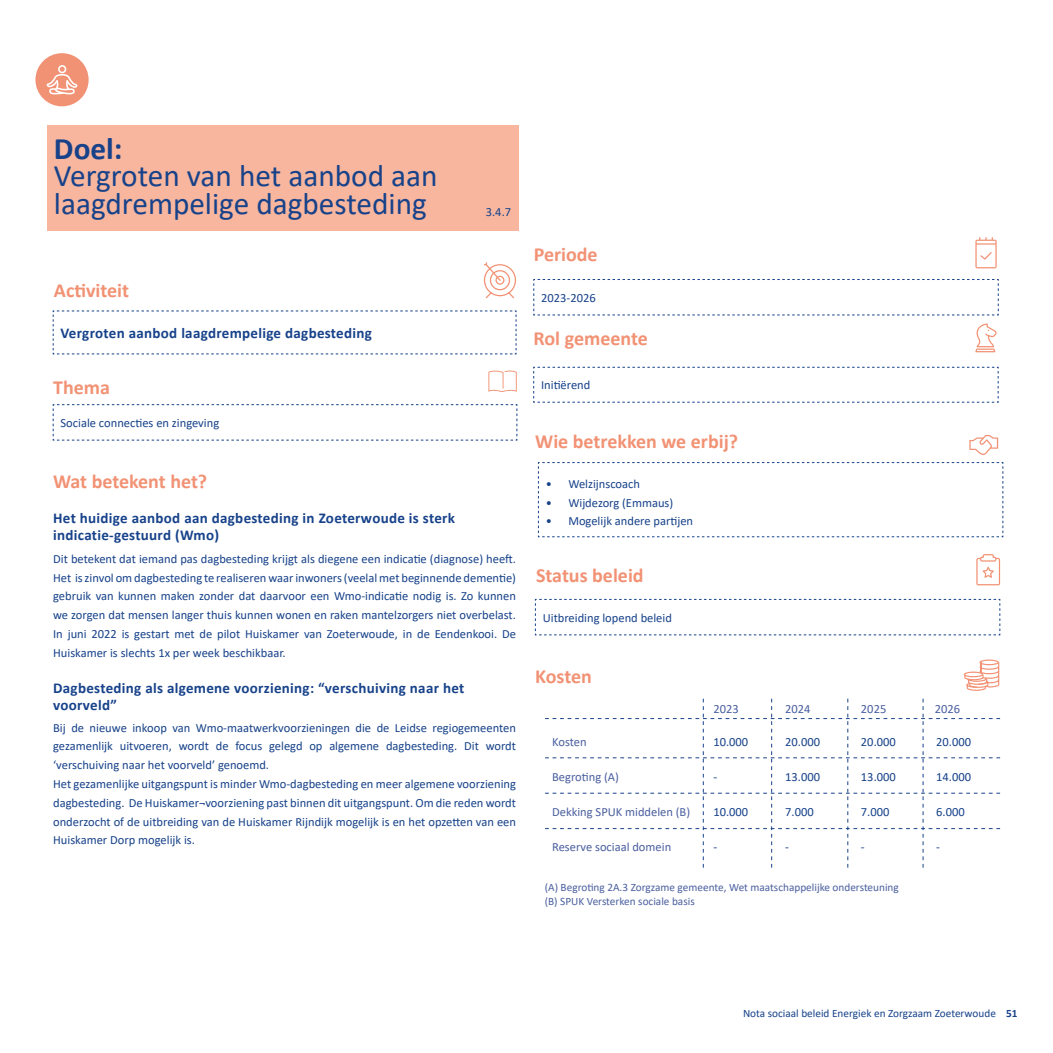
<style>
.page{position:relative;width:1053px;height:1053px;background:#fff}
.page>*{position:absolute;margin:0;border:0;box-sizing:border-box;transform-origin:0 0}
.t1{font:31.25px/27.5px "Calibri";color:#17428a}
.t2{font:700 31.25px "Calibri";color:#17428a}
.t3{font:700 20px "Calibri";color:#f29274}
.t4{font:700 15px/17.5px "Calibri";letter-spacing:.02em;color:#17428a}
.t5{font:12.5px/18.8px "Calibri";color:#17428a;text-align:justify}
.t6{font:12.5px "Calibri";color:#4a5f9f}
.t7{font:11.25px/13.5px "Calibri";color:#4a5f9f}
.t8{font:11.25px "Calibri";color:#17428a}
.s1{font-weight:700}
</style>
<div class="page">
<div style="left:35px;top:53px;width:54px;height:53px;background:#f29274;border-radius:50%"></div>
<svg style="left:47px;top:65px;width:30px;height:29px"></svg>
<svg style="left:484px;top:262px;width:32px;height:36px"></svg>
<svg style="left:975px;top:237px;width:21px;height:31px"></svg>
<svg style="left:963px;top:659px;width:36px;height:31px"></svg>
<svg style="left:969px;top:435px;width:29px;height:20px"></svg>
<svg style="left:976px;top:554px;width:24px;height:31px"></svg>
<svg style="left:488px;top:370px;width:28px;height:22px"></svg>
<svg style="left:533px;top:279px;width:465px;height:36px"></svg>
<svg style="left:533px;top:366px;width:465px;height:37px"></svg>
<svg style="left:534px;top:598px;width:466px;height:37px"></svg>
<svg style="left:537px;top:462px;width:466px;height:75px"></svg>
<svg style="left:53px;top:310px;width:463px;height:44px"></svg>
<svg style="left:53px;top:404px;width:464px;height:37px"></svg>
<svg style="left:975px;top:323px;width:21px;height:29px"></svg>
<svg style="left:545px;top:698px;width:455px;height:169px"></svg>
<div style="left:47px;top:125px;width:471px;height:105px;background:#f7b69d"></div>
<h1 class="t2" style="left:54px;top:126px;width:70px">Doel:</h1>
<h1 class="t1" style="left:54px;top:161px;width:385px">Vergroten van het aanbod aan laagdrempelige dagbesteding</h1>
<h2 class="t3" style="left:54px;top:276px;width:77px">Activiteit</h2>
<p class="t4" style="left:61px;top:324px;width:313px">Vergroten aanbod laagdrempelige dagbesteding</p>
<h2 class="t3" style="left:53px;top:373px;width:58px">Thema</h2>
<p class="t5" style="left:61px;top:413px;width:160px">Sociale connecties en zingeving</p>
<p class="t5" style="left:486px;top:202px;width:27px">3.4.7</p>
<h2 class="t3" style="left:53px;top:467px;width:155px">Wat betekent het?</h2>
<p class="t4" style="left:53px;top:509px;width:403px">Het huidige aanbod aan dagbesteding in Zoeterwoude is sterk indicatie-gestuurd (Wmo)</p>
<p class="t5" style="left:53px;top:549px;width:464px">Dit betekent dat iemand pas dagbesteding krijgt als diegene een indicatie (diagnose) heeft.<br>Het iszinvol omdagbesteding te realiseren waarinwoners(veelalmet beginnende dementie) gebruik van kunnen maken zonder dat daarvoor een Wmo-indicatie nodig is. Zo kunnen we zorgen dat mensen langer thuis kunnen wonen en raken mantelzorgers niet overbelast.<br>In juni 2022 is gestart met de pilot Huiskamer van Zoeterwoude, in de Eendenkooi. De Huiskamer is slechts 1x per week beschikbaar.</p>
<p class="t4" style="left:53px;top:679px;width:412px">Dagbesteding als algemene voorziening: “verschuiving naar het voorveld”</p>
<p class="t5" style="left:53px;top:717px;width:464px;text-align:left">Bij de nieuwe inkoop van Wmo-maatwerkvoorzieningen die de Leidse regiogemeenten gezamenlijk uitvoeren, wordt de focus gelegd op algemene dagbesteding. Dit wordt ‘verschuiving naar het voorveld’ genoemd.<br>Het gezamenlijke uitgangspunt is minder Wmo-dagbesteding en meer algemene voorziening dagbesteding. De Huiskamer¬voorziening past binnen dit uitgangspunt. Om die reden wordt onderzocht of de uitbreiding van de Huiskamer Rijndijk mogelijk is en het opzetten van een Huiskamer Dorp mogelijk is.</p>
<h2 class="t3" style="left:533px;top:240px;width:65px">Periode</h2>
<p class="t5" style="left:541px;top:288px;width:56px">2023-2026</p>
<h2 class="t3" style="left:533px;top:324px;width:116px">Rol gemeente</h2>
<p class="t5" style="left:541px;top:375px;width:51px">Initiërend</p>
<h2 class="t3" style="left:535px;top:427px;width:204px">Wie betrekken we erbij?</h2>
<p class="t5" style="left:545px;top:474px;width:96px">• Welzijnscoach</p>
<p class="t5" style="left:545px;top:492px;width:129px">• Wijdezorg (Emmaus)</p>
<p class="t5" style="left:545px;top:511px;width:149px">• Mogelijk andere partijen</p>
<h2 class="t3" style="left:536px;top:561px;width:109px">Status beleid</h2>
<p class="t5" style="left:542px;top:608px;width:131px">Uitbreiding lopend beleid</p>
<h2 class="t3" style="left:535px;top:662px;width:58px">Kosten</h2>
<p class="t6" style="left:552px;top:733px;width:36px">Kosten</p>
<p class="t6" style="left:552px;top:768px;width:68px">Begroting (A)</p>
<p class="t6" style="left:552px;top:803px;width:140px">Dekking SPUK middelen (B)</p>
<p class="t6" style="left:552px;top:838px;width:121px">Reserve sociaal domein</p>
<p class="t6" style="left:713px;top:700px;width:27px">2023</p>
<p class="t5" style="left:713px;top:732px;width:36px">10.000</p>
<p class="t5" style="left:713px;top:767px;width:5px">-</p>
<p class="t5" style="left:713px;top:802px;width:36px">10.000</p>
<p class="t5" style="left:713px;top:837px;width:5px">-</p>
<p class="t6" style="left:785px;top:700px;width:27px">2024</p>
<p class="t6" style="left:860px;top:700px;width:27px">2025</p>
<p class="t6" style="left:934px;top:700px;width:27px">2026</p>
<p class="t5" style="left:785px;top:732px;width:36px">20.000</p>
<p class="t5" style="left:785px;top:767px;width:36px">13.000</p>
<p class="t5" style="left:785px;top:802px;width:30px">7.000</p>
<p class="t5" style="left:785px;top:837px;width:5px">-</p>
<p class="t5" style="left:860px;top:732px;width:36px">20.000</p>
<p class="t5" style="left:860px;top:767px;width:36px">13.000</p>
<p class="t5" style="left:860px;top:802px;width:30px">7.000</p>
<p class="t5" style="left:860px;top:837px;width:5px">-</p>
<p class="t5" style="left:936px;top:732px;width:36px">20.000</p>
<p class="t5" style="left:936px;top:767px;width:36px">14.000</p>
<p class="t5" style="left:936px;top:802px;width:30px">6.000</p>
<p class="t5" style="left:936px;top:837px;width:5px">-</p>
<p class="t7" style="left:544px;top:880px;width:355px">(A) Begroting 2A.3 Zorgzame gemeente, Wet maatschappelijke ondersteuning (B) SPUK Versterken sociale basis</p>
<p class="t8" style="left:743px;top:1005px;width:276px">Nota sociaal beleid Energiek en Zorgzaam Zoeterwoude <span class="s1">51</span></p>
</div>
